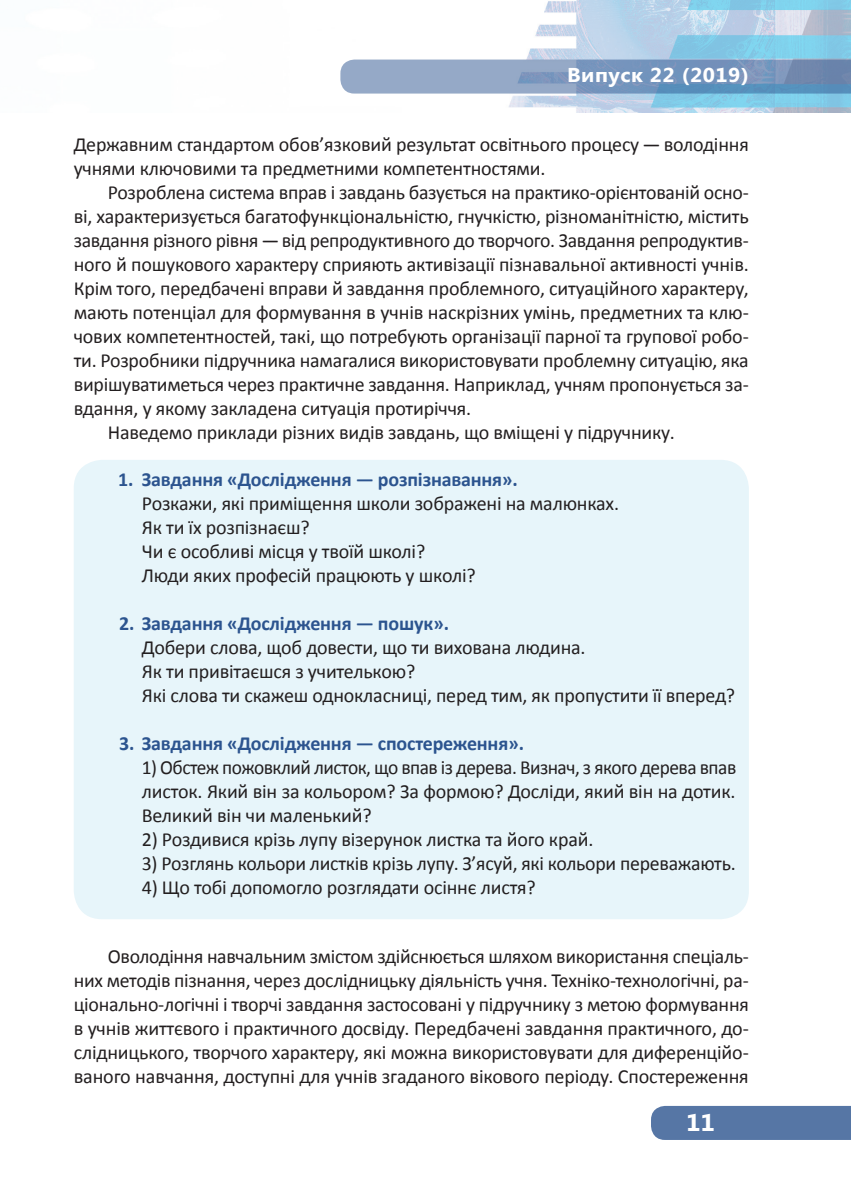
<style>
.page{position:relative;width:851px;height:1191px;background:#fff}
.page>*{position:absolute;margin:0;border:0;box-sizing:border-box;transform-origin:0 0}
.t1{font:700 24px "Segoe UI";color:#fff;scale:1.05 1}
.Main{font:20px/24px "Calibri";letter-spacing:-.01em;color:#231f20}
.t2{font:700 20px "Calibri";letter-spacing:-.01em;color:#2c548f}
.t3{font:700 20px "Segoe UI";letter-spacing:.025em;color:#fff;scale:1.06 1}
.s1{font-weight:700;color:#2c548f}
</style>
<div class="page">
<img style="left:352px;top:0;width:498px;height:113px">
<svg style="left:340px;top:60px;width:510px;height:34px;background:#809cc0"></svg>
<div style="left:651px;top:1106px;width:199px;height:34px;background:#5676a5"></div>
<div style="left:74px;top:460px;width:674px;height:459px;background:#e7f5fa;border-radius:28px"></div>
<p class="t3" style="left:567px;top:61px;width:173px">Випуск 22 (2019)</p>
<p class="Main" style="left:74px;top:132px;width:676px">Державним стандартом обов’язковий результат освітнього процесу — володіння учнями ключовими та предметними компетентностями.</p>
<p class="Main" style="left:74px;top:180px;width:676px;text-align:justify;text-indent:34px">Розроблена система вправ і завдань базується на практико-орієнтованій осно&shy;ві, характеризується багатофункціональністю, гнучкістю, різноманітністю, містить завдання різного рівня—від репродуктивного до творчого. Завдання репродуктив&shy;ного й пошукового характеру сприяють активізації пізнавальної активності учнів.<br>Крім того, передбачені вправи й завдання проблемного, ситуаційного характеру, мають потенціал для формування в учнів наскрізних умінь, предметних та клю&shy;чових компетентностей, такі, що потребують організації парної та групової робо&shy;ти. Розробники підручника намагалися використовувати проблемну ситуацію, яка вирішуватиметься через практичне завдання. Наприклад, учням пропонується за&shy;вдання, у якому закладена ситуація протиріччя.</p>
<p class="Main" style="left:108px;top:420px;width:568px">Наведемо приклади різних видів завдань, що вміщені у підручнику.</p>
<p class="Main" style="left:142px;top:467px;width:478px;text-indent:-24px"><span class="s1">1. Завдання «Дослідження — розпізнавання».<br></span>Розкажи, які приміщення школи зображені на малюнках.<br>Як ти їх розпізнаєш?<br>Чи є особливі місця у твоїй школі?<br>Люди яких професій працюють у школі?</p>
<p class="Main" style="left:142px;top:611px;width:594px;text-indent:-23px"><span class="s1">2. Завдання «Дослідження — пошук».<br></span>Добери слова, щоб довести, що ти вихована людина.<br>Як ти привітаєшся з учителькою?<br>Які слова ти скажеш однокласниці, перед тим, як пропустити її вперед?</p>
<p class="t2" style="left:119px;top:731px;width:406px">3. Завдання «Дослідження — спостереження».</p>
<p class="Main" style="left:142px;top:755px;width:596px;text-align:justify">1) Обстеж пожовклий листок, що впав із дерева. Визнач, з якого дерева впав листок. Який він за кольором? За формою? Досліди, який він на дотик.<br>Великий він чи маленький?</p>
<p class="Main" style="left:142px;top:827px;width:453px">2) Роздивися крізь лупу візерунок листка та його край.</p>
<p class="Main" style="left:142px;top:851px;width:595px">3) Розглянь кольори листків крізь лупу. З’ясуй, які кольори переважають.</p>
<p class="Main" style="left:142px;top:875px;width:395px">4) Що тобі допомогло розглядати осіннє листя?</p>
<p class="Main" style="left:74px;top:944px;width:676px;text-align:justify;text-indent:34px">Оволодіння навчальним змістом здійснюється шляхом використання спеціаль&shy;них методів пізнання, через дослідницьку діяльність учня. Техніко-технологічні, ра&shy;ціонально-логічні і творчі завдання застосовані у підручнику з метою формування в учнів життєвого і практичного досвіду. Передбачені завдання практичного, до&shy;слідницького, творчого характеру, які можна використовувати для диференційо&shy;ваного навчання, доступні для учнів згаданого вікового періоду. Спостереження</p>
<p class="t1" style="left:686px;top:1105px;width:29px">11</p>
</div>
